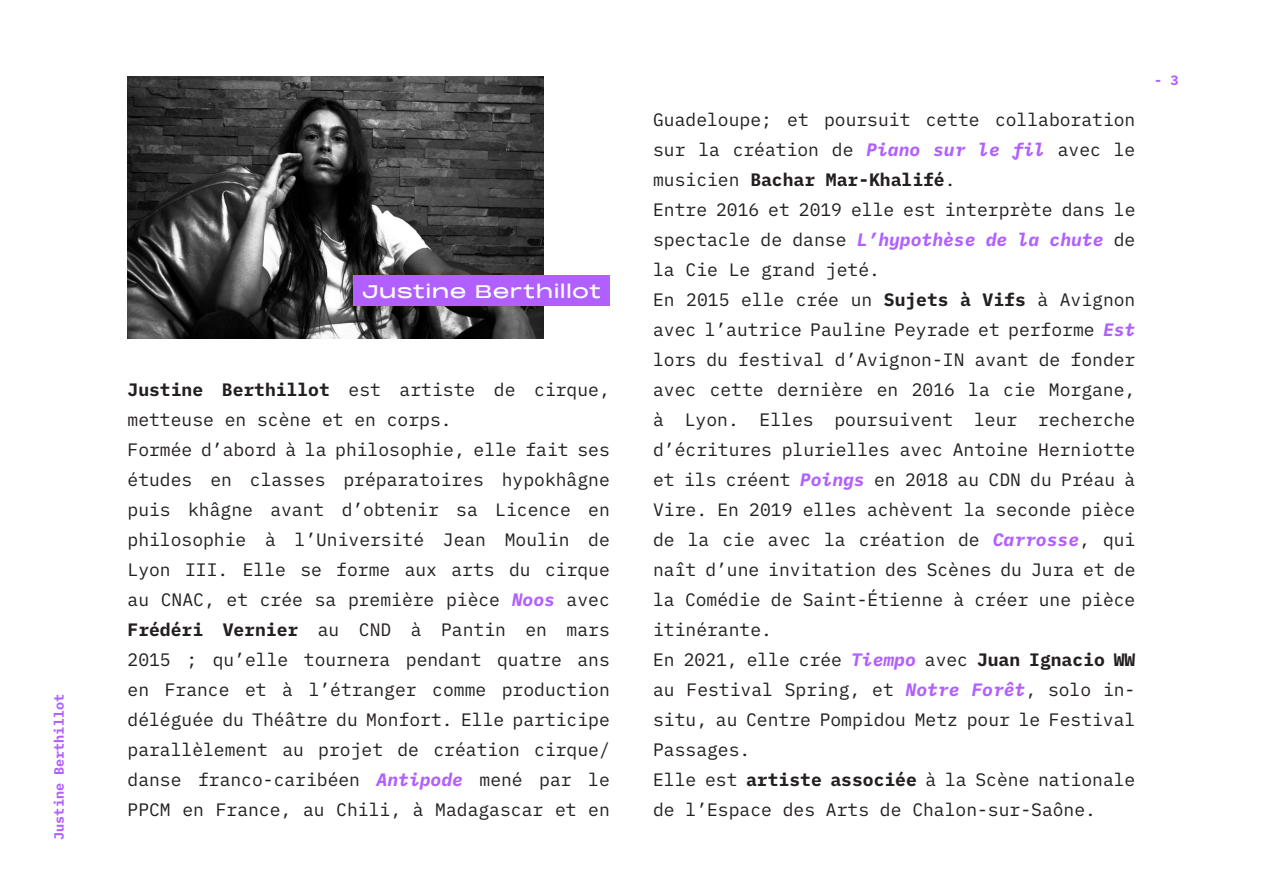
<style>
.page{position:relative;width:1263px;height:893px;background:#fff}
.page>*{position:absolute;margin:0;border:0;box-sizing:border-box;transform-origin:0 0}
.t1{font:18px/30px "IBM Plex Mono";color:#231f20}
.t2{font:18px "PP Monument Extended";letter-spacing:.035em;color:#fff}
.t3{font:700 13.5px "IBM Plex Mono";color:#b160ff}
.s1{font-weight:700}
.s2{font-weight:700;font-style:italic;color:#b160ff}
</style>
<div class="page">
<img style="left:128px;top:77px;width:416px;height:261px">
<div style="left:353px;top:275px;width:257px;height:31px;background:#b160ff"></div>
<p class="t3" style="left:48px;top:840px;width:147px;rotate:-90deg">Justine Berthillot</p>
<p class="t2" style="left:362px;top:279px;width:241px">Justine Berthillot</p>
<p class="t1" style="left:128px;top:374px;width:484px"><span class="s1">Justine Berthillot</span> est artiste de cirque, metteuse en scène et en corps.<br>Formée d’abord à la philosophie, elle fait ses études en classes préparatoires hypokhâgne puis khâgne avant d’obtenir sa Licence en philosophie à l’Université Jean Moulin de Lyon III. Elle se forme aux arts du cirque au CNAC, et crée sa première pièce <span class="s2">Noos</span> avec <span class="s1">Frédéri Vernier</span> au CND à Pantin en mars 2015 ; qu’elle tournera pendant quatre ans en France et à l’étranger comme production déléguée du Théâtre du Monfort. Elle participe parallèlement au projet de création cirque/ danse franco-caribéen <span class="s2">Antipode</span> mené par le PPCM en France, au Chili, à Madagascar et en</p>
<p class="t1" style="left:653px;top:104px;width:484px">Guadeloupe; et poursuit cette collaboration sur la création de <span class="s2">Piano sur le fil</span> avec le musicien <span class="s1">Bachar Mar-Khalifé</span>.<br>Entre 2016 et 2019 elle est interprète dans le spectacle de danse <span class="s2">L’hypothèse de la chute</span> de la Cie Le grand jeté.<br>En 2015 elle crée un <span class="s1">Sujets à Vifs</span> à Avignon avec l’autrice Pauline Peyrade et performe <span class="s2">Est </span>lors du festival d’Avignon-IN avant de fonder avec cette dernière en 2016 la cie Morgane, à Lyon. Elles poursuivent leur recherche d’écritures plurielles avec Antoine Herniotte et ils créent <span class="s2">Poings</span> en 2018 au CDN du Préau à Vire. En 2019 elles achèvent la seconde pièce de la cie avec la création de <span class="s2">Carrosse</span>, qui naît d’une invitation des Scènes du Jura et de la Comédie de Saint-Étienne à créer une pièce itinérante.<br>En 2021, elle crée <span class="s2">Tiempo</span> avec <span class="s1">Juan Ignacio WW </span>au Festival Spring, et <span class="s2">Notre Forêt</span>, solo in&shy;situ, au Centre Pompidou Metz pour le Festival Passages.<br>Elle est <span class="s1">artiste associée</span> à la Scène nationale de l’Espace des Arts de Chalon-sur-Saône.</p>
<p class="t3" style="left:1154px;top:69px;width:26px">- 3</p>
</div>
